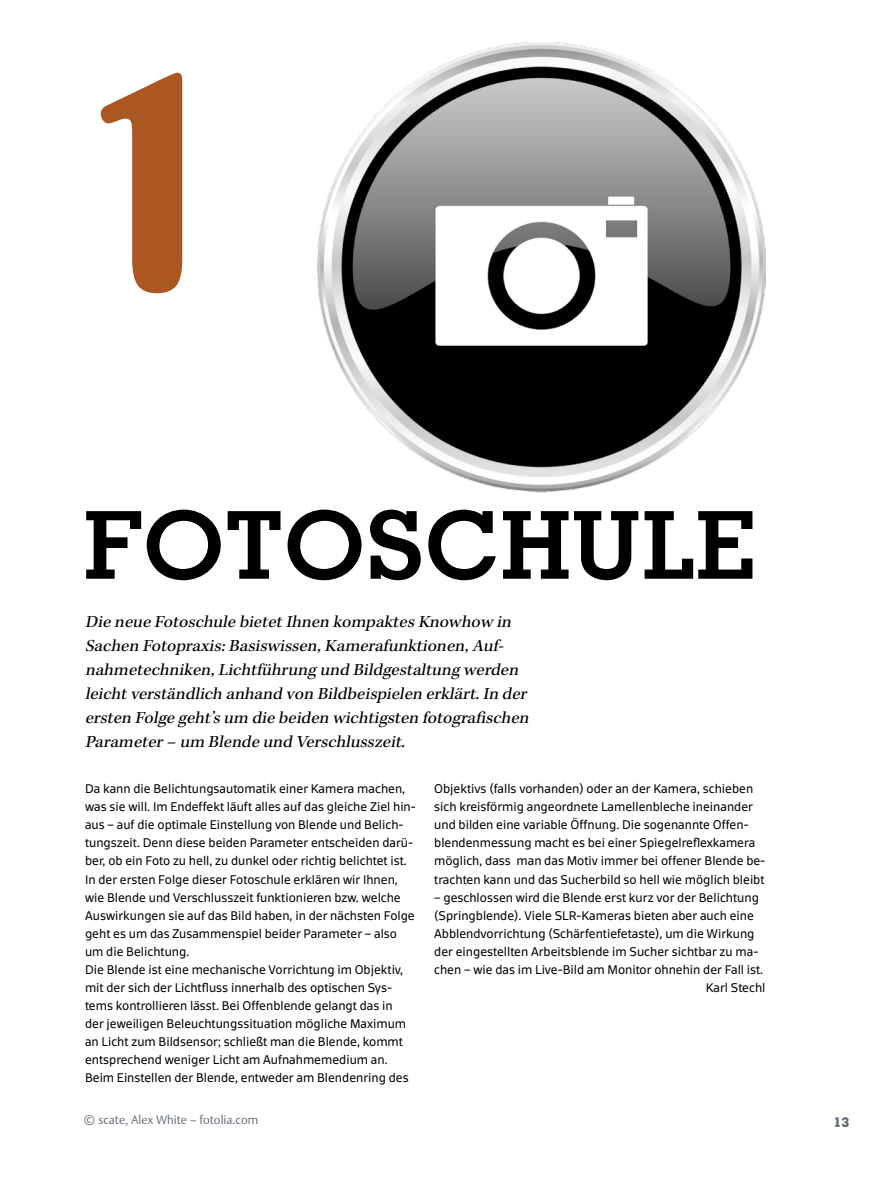
<style>
.page{position:relative;width:893px;height:1191px;background:#fff}
.page>*{position:absolute;margin:0;border:0;box-sizing:border-box;transform-origin:0 0}
.t1{font:300px "Amelia BT";color:#aa5722}
.t2{font:700 93.6px "Memphis LT Std";color:#000;scale:1.04 1}
.t3{font:italic 17.25px/24px "Kepler Std";color:#000;scale:1.04 1}
.t4{font:800 13.5px "Memphis LT Std";color:#616c77;scale:.9 1}
.t5{font:12px/18px "Scuba OT";color:#000}
.t6{font:300 12px "Thieme Argo 2008";color:#616c77}
.s1{font-family:"Scuba OT";font-weight:400}
</style>
<div class="page">
<img style="left:317px;top:43px;width:448px;height:450px">
<h1 class="t1" style="left:84px;top:9px;width:135px">1</h1>
<h2 class="t2" style="left:84px;top:486px;width:647px">FOTOSCHULE</h2>
<p class="t3" style="left:85px;top:610px;width:432px">Die neue Fotoschule bietetIhnen kompaktes Knowhow in Sachen Fotopraxis:Basiswissen,Kamerafunktionen,Auf&shy;nahmetechniken,Lichtführung und Bildgestaltung werden leichtverständlich anhand von Bildbeispielen erklärt.In der ersten Folge geht’s um die beiden wichtigsten fotografischen Parameter– um Blende und Verschlusszeit.</p>
<p class="t5" style="left:85px;top:780px;width:332px">Da kann die Belichtungsautomatik einer Kamera machen, was sie will. Im Endeffekt läuft alles auf das gleiche Ziel hin&shy;aus – auf die optimale Einstellung von Blende und Belich&shy;tungszeit. Denn diese beiden Parameter entscheiden darü&shy;ber, ob ein Foto zu hell, zu dunkel oder richtig belichtet ist.<br>In der ersten Folge dieser Fotoschule erklären wir Ihnen, wie Blende und Verschlusszeit funktionieren bzw. welche Auswirkungen sie auf das Bild haben, in der nächsten Folge geht es um das Zusammenspiel beider Parameter – also um die Belichtung.<br>Die Blende ist eine mechanische Vorrichtung im Objektiv, mit der sich der Lichtfluss innerhalb des optischen Sys&shy;tems kontrollieren lässt. Bei Offenblende gelangt das in<br>der jeweiligen Beleuchtungssituation mögliche Maximum an Licht zum Bildsensor; schließt man die Blende, kommt entsprechend weniger Licht am Aufnahmemedium an.<br>Beim Einstellen der Blende, entweder am Blendenring des</p>
<p class="t5" style="left:434px;top:780px;width:333px">Objektivs (falls vorhanden) oder an der Kamera, schieben sich kreisförmig angeordnete Lamellenbleche ineinander und bilden eine variable Öffnung. Die sogenannte Offen&shy;blendenmessung macht es bei einer Spiegelreflexkamera möglich, dass man das Motiv immer bei offener Blende be&shy;trachten kann und das Sucherbild so hell wie möglich bleibt</p>
<p class="t5" style="left:434px;top:888px;width:326px">– geschlossen wird die Blende erst kurz vor der Belichtung</p>
<p class="t5" style="left:434px;top:906px;width:321px">(Springblende). Viele SLR-Kameras bieten aber auch eine</p>
<p class="t5" style="left:434px;top:924px;width:322px">Abblendvorrichtung (Schärfentiefetaste), um die Wirkung</p>
<p class="t5" style="left:434px;top:942px;width:326px">der eingestellten Arbeitsblende im Sucher sichtbar zu ma-</p>
<p class="t5" style="left:434px;top:960px;width:331px">chen – wie das im Live-Bild am Monitor ohnehin der Fall ist.</p>
<p class="t5" style="left:706px;top:978px;width:61px">Karl Stechl</p>
<p class="t6" style="left:84px;top:1111px;width:176px"><span class="s1">©</span> scate, Alex White – fotolia.com</p>
<p class="t4" style="left:833px;top:1113px;width:19px">13</p>
</div>
